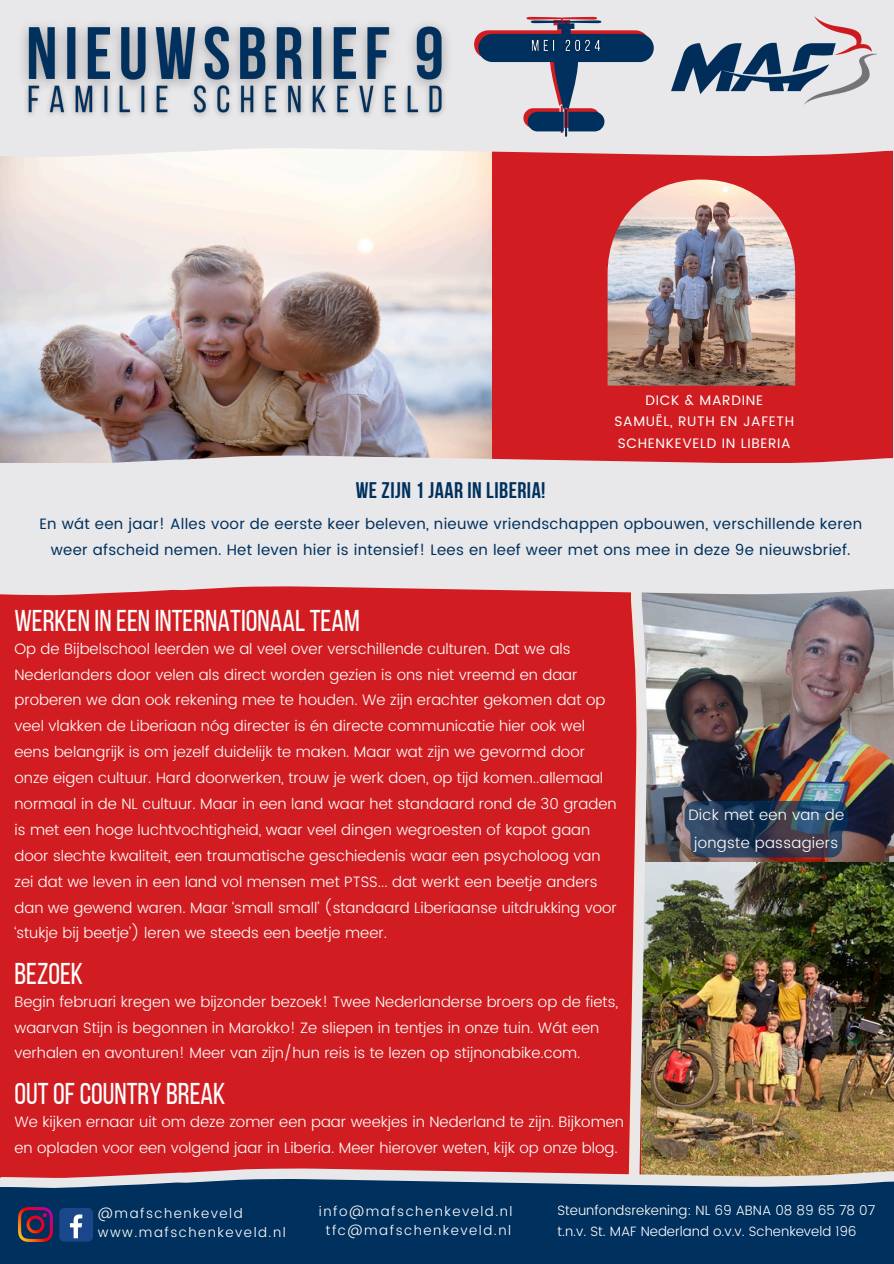
<style>
.page{position:relative;width:894px;height:1264px;background:#fff}
.page>*{position:absolute;margin:0;border:0;box-sizing:border-box;transform-origin:0 0}
.t1{font:30px "Bebas Neue";color:#fff}
.t2{font:700 22.5px "Bebas Neue";letter-spacing:.02em;color:#00305d}
.t3{font:300 15px/26px "Poppins";color:#fff}
.t4{font:15px/25.8px "Poppins";letter-spacing:.02em;color:#00305d;text-align:center}
.t5{font:300 15px/28.2px "Poppins";letter-spacing:.02em;color:#fff;text-align:center}
.t6{font:13.8px/21.6px "Poppins";letter-spacing:.05em;color:#fff;text-align:center}
.t7{font:300 13.5px "Poppins";letter-spacing:.11em;color:#fff}
.t8{font:300 13.5px "Poppins";color:#fff}
</style>
<div class="page">
<div style="left:0;top:0;width:893px;height:1263px;background:#e8e8ea"></div>
<img style="left:0;top:172px;width:492px;height:270px">
<div style="left:492px;top:148px;width:400px;height:314px;background:#d11d21"></div>
<img style="left:607px;top:179px;width:187px;height:206px">
<svg style="left:0;top:17px;width:893px;height:155px"></svg>
<svg style="left:0;top:442px;width:893px;height:21px"></svg>
<img style="left:0;top:586px;width:893px;height:677px">
<img style="left:527px;top:36px;width:78px;height:21px">
<p class="t6" style="left:614px;top:389px;width:181px">DICK &amp; MARDINE<br>SAMUËL, RUTH EN JAFETH<br>SCHENKEVELD IN LIBERIA</p>
<p class="t2" style="left:356px;top:480px;width:191px">WE ZIJN 1 JAAR IN LIBERIA!</p>
<p class="t4" style="left:39px;top:511px;width:824px">En wát een jaar! Alles voor de eerste keer beleven, nieuwe vriendschappen opbouwen, verschillende keren weer afscheid nemen. Het leven hier is intensief! Lees en leef weer met ons mee in deze 9e nieuwsbrief.</p>
<p class="t1" style="left:14px;top:609px;width:347px">WERKEN IN EEN INTERNATIONAALTEAM</p>
<p class="t3" style="left:14px;top:635px;width:603px">Op de Bijbelschool leerden we al veel over verschillende culturen. Dat we als Nederlanders door velen als direct worden gezien is ons niet vreemd en daar proberen we dan ook rekening mee te houden. We zijn erachter gekomen dat op veel vlakken de Liberiaan nóg directer is én directe communicatie hier ook wel eens belangrijk is om jezelf duidelijk te maken. Maar wat zijn we gevormd door onze eigen cultuur. Hard doorwerken, trouw je werk doen, op tijd komen..allemaal normaal in de NL cultuur. Maar in een land waar het standaard rond de 30 graden is met een hoge luchtvochtigheid, waar veel dingen wegroesten of kapot gaan door slechte kwaliteit, een traumatische geschiedenis waar een psycholoog van zei dat we leven in een land vol mensen met PTSS... dat werkt een beetje anders dan we gewend waren. Maar ‘small small’ (standaard Liberiaanse uitdrukking voor ‘stukje bij beetje’) leren we steeds een beetje meer.</p>
<h5 class="t1" style="left:14px;top:961px;width:70px">BEZOEK</h5>
<h3 class="t3" style="left:14px;top:988px;width:605px">Begin februari kregen we bijzonder bezoek! Twee Nederlanderse broers op de fiets, waarvan Stijn is begonnen in Marokko! Ze sliepen in tentjes in onze tuin. Wát een verhalen en avonturen! Meer van zijn/hun reis is te lezen op stijnonabike.com.</h3>
<h5 class="t1" style="left:14px;top:1081px;width:212px">OUTOFCOUNTRY BREAK</h5>
<h3 class="t3" style="left:14px;top:1108px;width:610px">We kijken ernaar uit om deze zomer een paar weekjes in Nederland te zijn. Bijkomen en opladen voor een volgend jaar in Liberia. Meer hierover weten, kijk op onze blog.</h3>
<p class="t5" style="left:688px;top:800px;width:157px">Dick met een van de jongste passagiers</p>
<p class="t7" style="left:98px;top:1205px;width:146px">@mafschenkeveld</p>
<p class="t7" style="left:98px;top:1224px;width:189px">www.mafschenkeveld.nl</p>
<h5 class="t7" style="left:319px;top:1203px;width:195px">info@mafschenkeveld.nl</h5>
<p class="t7" style="left:326px;top:1222px;width:186px">tfc@mafschenkeveld.nl</p>
<h3 class="t8" style="left:557px;top:1201px;width:319px">Steunfondsrekening: NL 69 ABNA 08 89 65 78 07</h3>
<h5 class="t8" style="left:557px;top:1223px;width:300px">t.n.v. St. MAF Nederland o.v.v. Schenkeveld 196</h5>
</div>
